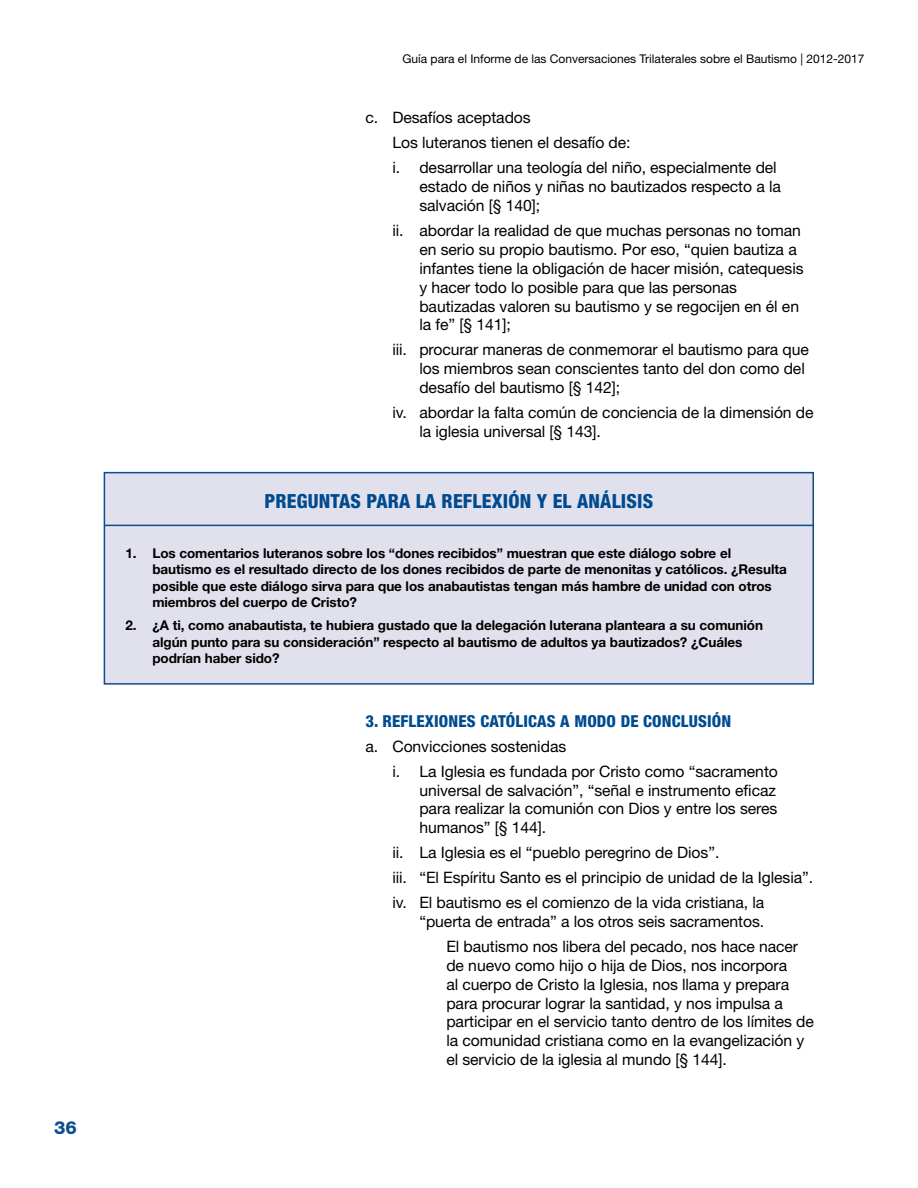
<style>
.page{position:relative;width:918px;height:1188px;background:#fff}
.page>*{position:absolute;margin:0;border:0;box-sizing:border-box;transform-origin:0 0}
.t1{font:800 condensed 19.5px "Helvetica Neue LT Std";letter-spacing:.01em;color:#004b8f}
.t2{font:800 18px "Helvetica Neue LT Std";color:#0e4c8d}
.t3{font:800 condensed 16.5px "Helvetica Neue LT Std";letter-spacing:.01em;color:#004b8f}
.t4{font:15.75px/18.9px "Helvetica Neue LT Std";letter-spacing:-.005em;color:#000}
.t5{font:700 13.5px/16.2px "Helvetica Neue LT Std";letter-spacing:-.005em;color:#000}
.t6{font:12px "Helvetica Neue LT Std";color:#000}
</style>
<div class="page">
<div style="left:104px;top:473px;width:709px;height:211px;background:#e0e1ec"></div>
<div style="left:104px;top:472px;width:710px;height:213px;border:2px solid #0e4c8d"></div>
<hr style="left:105px;top:525px;width:708px;height:1px;background:#0e4c8d">
<p class="t2" style="left:54px;top:1117px;width:24px">36</p>
<p class="t6" style="left:402px;top:51px;width:464px">Guía para el Informe de las Conversaciones Trilaterales sobre el Bautismo | 2012-2017</p>
<p class="t4" style="left:392px;top:105px;width:386px;line-height:24.9px;text-indent:-27px">c. Desafíos aceptados<br>Los luteranos tienen el desafío de:<br>i. desarrollar una teología del niño, especialmente del</p>
<p class="t4" style="left:419px;top:177px;width:363px">estado de niños y niñas no bautizados respecto a la salvación [§ 140];</p>
<p class="t4" style="left:419px;top:221px;width:386px;text-indent:-27px">ii. abordar la realidad de que muchas personas no toman en serio su propio bautismo. Por eso, “quien bautiza a infantes tiene la obligación de hacer misión, catequesis y hacer todo lo posible para que las personas bautizadas valoren su bautismo y se regocijen en él en la fe” [§ 141];</p>
<p class="t4" style="left:419px;top:340px;width:391px;text-indent:-27px">iii. procurar maneras de conmemorar el bautismo para que los miembros sean conscientes tanto del don como del desafío del bautismo [§ 142];</p>
<p class="t4" style="left:419px;top:403px;width:396px;text-indent:-27px">iv. abordar la falta común de conciencia de la dimensión de la iglesia universal [§ 143].</p>
<p class="t1" style="left:264px;top:489px;width:390px">PREGUNTAS PARA LA REFLEXIÓN Y EL ANÁLISIS</p>
<p class="t5" style="left:152px;top:545px;width:636px;text-indent:-27px">1. Los comentarios luteranos sobre los “dones recibidos” muestran que este diálogo sobre el bautismo es el resultado directo de los dones recibidos de parte de menonitas y católicos. ¿Resulta posible que este diálogo sirva para que los anabautistas tengan más hambre de unidad con otros miembros del cuerpo de Cristo?</p>
<p class="t5" style="left:152px;top:617px;width:612px;text-indent:-27px">2. ¿A ti, como anabautista, te hubiera gustado que la delegación luterana planteara a su comunión algún punto para su consideración” respecto al bautismo de adultos ya bautizados? ¿Cuáles podrían haber sido?</p>
<p class="t3" style="left:365px;top:711px;width:367px">3. REFLEXIONES CATÓLICAS A MODO DE CONCLUSIÓN</p>
<p class="t4" style="left:392px;top:734px;width:387px;line-height:24.9px;text-indent:-27px">a. Convicciones sostenidas<br>i. La Iglesia es fundada por Cristo como “sacramento</p>
<p class="t4" style="left:419px;top:780px;width:359px;text-align:justify">universal de salvación”, “señal e instrumento eficaz para realizar la comunión con Dios y entre los seres humanos” [§ 144].</p>
<p class="t4" style="left:392px;top:840px;width:422px;line-height:24.9px">ii. La Iglesia es el “pueblo peregrino de Dios”.<br>iii. “El Espíritu Santo es el principio de unidad de la Iglesia”. iv. El bautismo es el comienzo de la vida cristiana, la</p>
<p class="t4" style="left:446px;top:909px;width:353px;line-height:24.9px;text-indent:-27px">“puerta de entrada” a los otros seis sacramentos.<br>El bautismo nos libera del pecado, nos hace nacer</p>
<p class="t4" style="left:446px;top:956px;width:369px">de nuevo como hijo o hija de Dios, nos incorpora<br>al cuerpo de Cristo la Iglesia, nos llama y prepara para procurar lograr la santidad, y nos impulsa a participar en el servicio tanto dentro de los límites de la comunidad cristiana como en la evangelización y el servicio de la iglesia al mundo [§ 144].</p>
</div>
